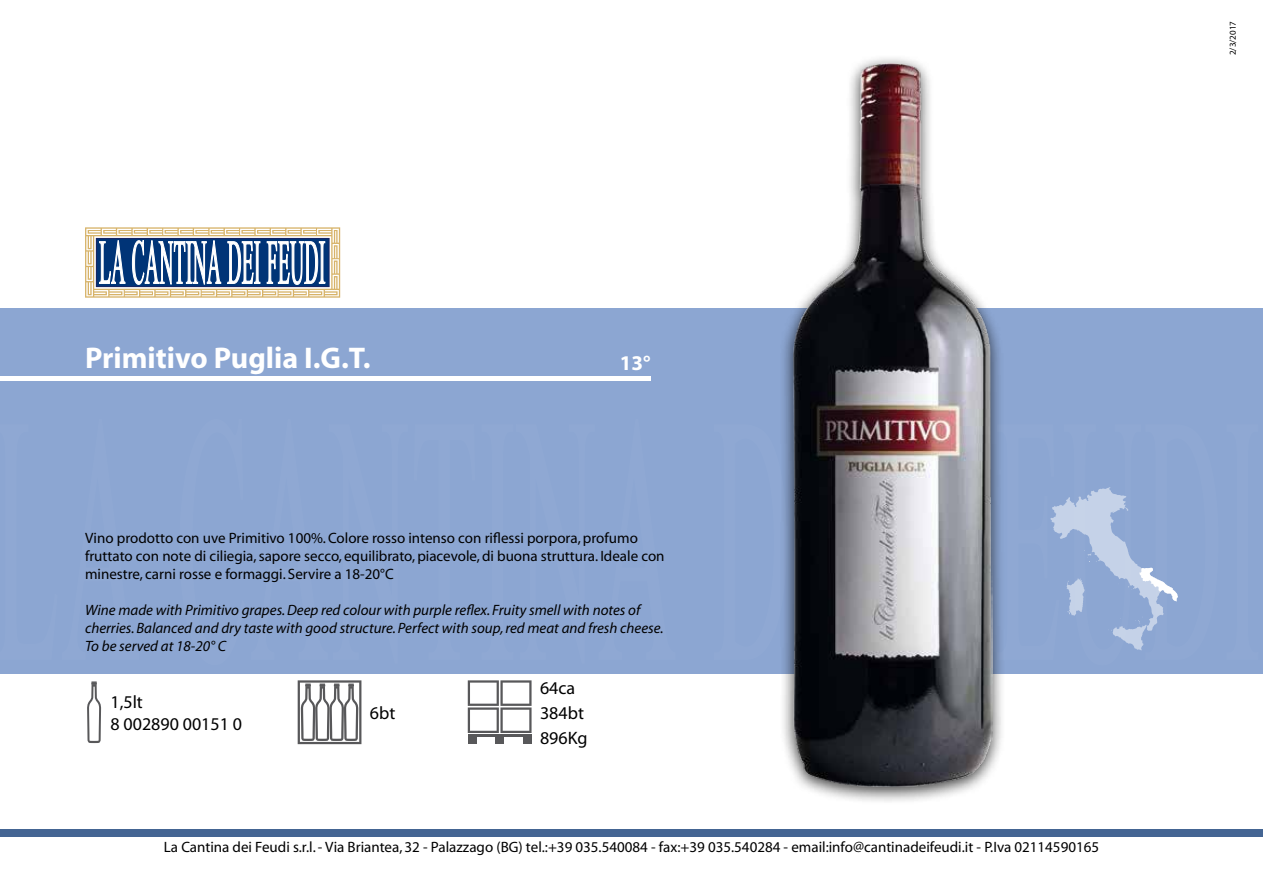
<style>
.page{position:relative;width:1263px;height:893px;background:#fff}
.page>*{position:absolute;margin:0;border:0;box-sizing:border-box;transform-origin:0 0}
.t1{font:700 30px "Myriad";color:#fff}
.t2{font:700 21px "Myriad";color:#fff}
.t3{font:18px/25.2px "Myriad";color:#000}
.t4{font:15px/18px "Myriad";color:#000}
.t5{font:italic 15px/18px "Myriad";color:#000}
.t6{font:9px "Myriad";color:#000}
</style>
<div class="page">
<div style="left:0;top:308px;width:1263px;height:366px;background:#8ca6d2"></div>
<div style="left:0;top:829px;width:1263px;height:8px;background:#446593"></div>
<div style="left:0;top:376px;width:651px;height:5px;background:#fff"></div>
<svg style="left:85px;top:227px;width:255px;height:71px"></svg>
<svg style="left:87px;top:681px;width:14px;height:62px"></svg>
<svg style="left:298px;top:680px;width:63px;height:64px"></svg>
<div style="left:468px;top:737px;width:8px;height:7px;background:#58585a"></div>
<hr style="left:468px;top:735px;width:63px;height:2px;background:#58585a">
<div style="left:495px;top:737px;width:9px;height:7px;background:#58585a"></div>
<div style="left:523px;top:737px;width:8px;height:7px;background:#58585a"></div>
<svg style="left:468px;top:680px;width:63px;height:53px"></svg>
<div style="left:779px;top:54px;width:227px;height:751px;background:#000;opacity:.75"></div>
<img style="left:793px;top:64px;width:200px;height:723px">
<svg style="left:997px;top:424px;width:181px;height:242px"></svg>
<h1 class="t1" style="left:85px;top:343px;width:287px">Primitivo Puglia I.G.T.</h1>
<h2 class="t2" style="left:620px;top:352px;width:32px">13°</h2>
<p class="t4" style="left:85px;top:529px;width:581px">Vino prodotto con uve Primitivo 100%. Colore rosso intenso con riflessi porpora, profumo fruttato con note di ciliegia, sapore secco, equilibrato, piacevole, di buona struttura. Ideale con minestre, carni rosse e formaggi. Servire a 18-20°C</p>
<p class="t5" style="left:85px;top:601px;width:580px">Wine made with Primitivo grapes. Deep red colour with purple reflex. Fruity smell with notes of cherries. Balanced and dry taste with good structure. Perfect with soup, red meat and fresh cheese.<br>To be served at 18-20° C</p>
<p class="t3" style="left:111px;top:692px;width:133px;line-height:21.6px">1,5lt<br>8 002890 00151 0</p>
<p class="t3" style="left:370px;top:701px;width:27px">6bt</p>
<p class="t3" style="left:540px;top:676px;width:49px">64ca<br>384bt<br>896Kg</p>
<p class="t4" style="left:164px;top:839px;width:937px">La Cantina dei Feudi s.r.l. - Via Briantea, 32 - Palazzago (BG) tel.:+39 035.540084 - fax:+39 035.540284 - email:info@cantinadeifeudi.it - P.Iva 02114590165</p>
<p class="t6" style="left:1228px;top:55px;width:35px;rotate:-90deg">2/3/2017</p>
</div>
